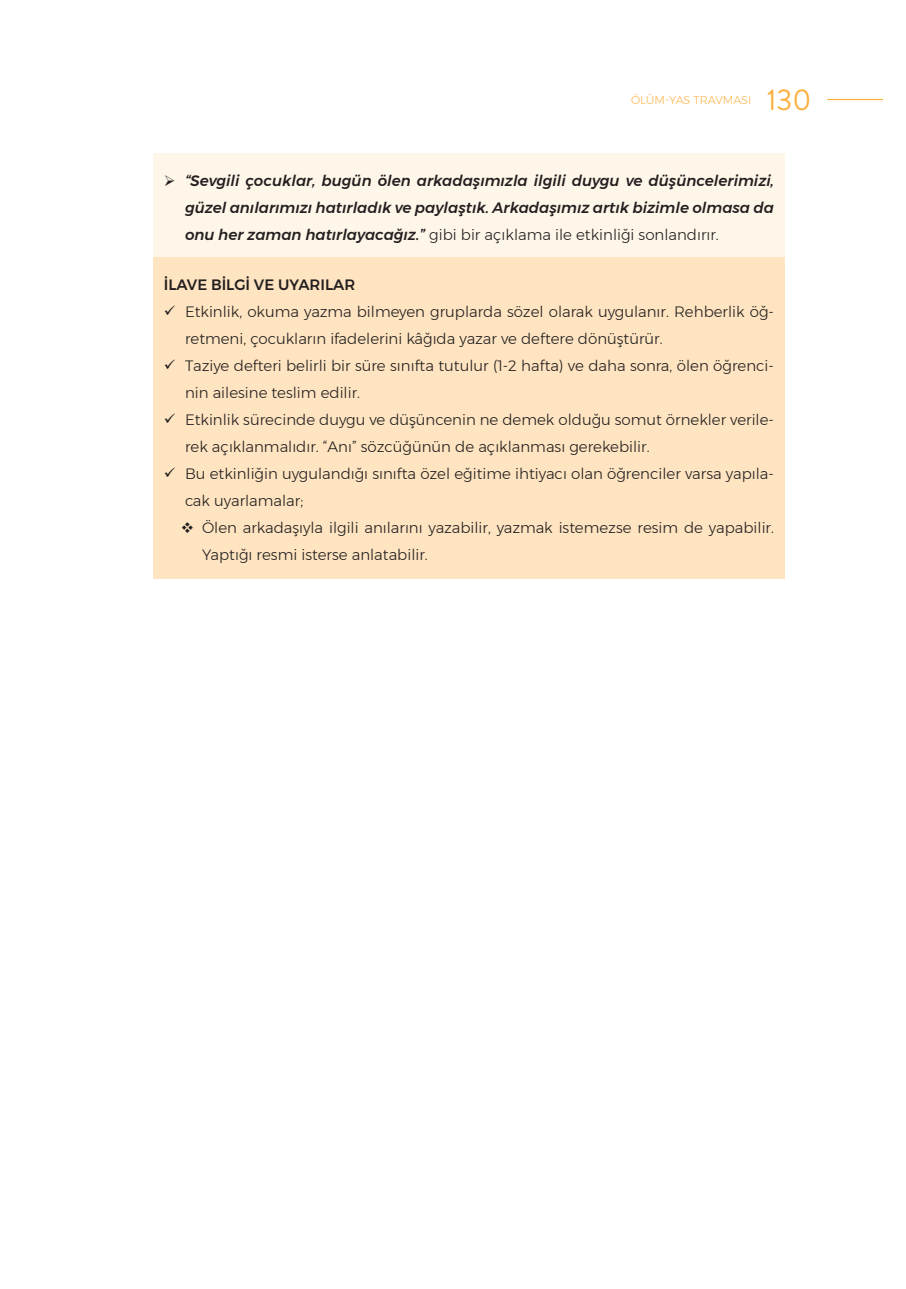
<style>
.page{position:relative;width:906px;height:1289px;background:#fff}
.page>*{position:absolute;margin:0;border:0;box-sizing:border-box;transform-origin:0 0}
.t1{font:30px "Brandon Grotesque";color:#fbb03f}
.Liste_Paragraf{font:300 15px/27px "Montserrat";color:#231f20}
.Liste_Paragraf-2{font:italic 500 15px/27px "Montserrat";color:#231f20;text-align:justify}
.ilave_bilgi_ve_uyarı{font:500 15px "Montserrat";color:#231f20}
.t2{font:300 11.25px "Montserrat";color:#fcb754}
.s1{font-weight:300;font-style:normal}
</style>
<div class="page">
<hr style="left:827px;top:99px;width:79px;height:1px;background:#fbb03f">
<div style="left:884px;top:74px;width:22px;height:62px;background:#fff"></div>
<div style="left:153px;top:153px;width:631px;height:104px;background:#fef6e8"></div>
<div style="left:153px;top:257px;width:631px;height:321px;background:#fee4c0"></div>
<p class="t2" style="left:631px;top:92px;width:122px">ÖLÜM-YAS TRAVMASI</p>
<h1 class="t1" style="left:767px;top:79px;width:46px">130</h1>
<p class="Liste_Paragraf-2" style="left:185px;top:167px;width:590px;text-indent:-21px">➢ “Sevgili çocuklar, bugün ölen arkadaşımızla ilgili duygu ve düşüncelerimizi, güzel anılarımızı hatırladık ve paylaştık. Arkadaşımız artık bizimle olmasa da onu her zaman hatırlayacağız.” <span class="s1">gibi bir açıklama ile etkinliği sonlandırır.</span></p>
<p class="ilave_bilgi_ve_uyarı" style="left:164px;top:273px;width:193px">İLAVE BİLGİ VE UYARILAR</p>
<p class="Liste_Paragraf" style="left:185px;top:298px;width:590px;text-indent:-21px">✓ Etkinlik, okuma yazma bilmeyen gruplarda sözel olarak uygulanır. Rehberlik öğ&shy;retmeni, çocukların ifadelerini kâğıda yazar ve deftere dönüştürür.</p>
<p class="Liste_Paragraf" style="left:185px;top:352px;width:590px;text-indent:-21px">✓ Taziye defteri belirli bir süre sınıfta tutulur (1-2 hafta) ve daha sonra, ölen öğrenci&shy;nin ailesine teslim edilir.</p>
<p class="Liste_Paragraf" style="left:185px;top:406px;width:590px;text-indent:-21px">✓ Etkinlik sürecinde duygu ve düşüncenin ne demek olduğu somut örnekler verile&shy;rek açıklanmalıdır. “Anı” sözcüğünün de açıklanması gerekebilir.</p>
<p class="Liste_Paragraf" style="left:185px;top:460px;width:590px;text-indent:-21px">✓ Bu etkinliğin uygulandığı sınıfta özel eğitime ihtiyacı olan öğrenciler varsa yapıla&shy;cak uyarlamalar;</p>
<p class="Liste_Paragraf" style="left:202px;top:514px;width:573px;text-indent:-21px">❖ Ölen arkadaşıyla ilgili anılarını yazabilir, yazmak istemezse resim de yapabilir.<br>Yaptığı resmi isterse anlatabilir.</p>
</div>
